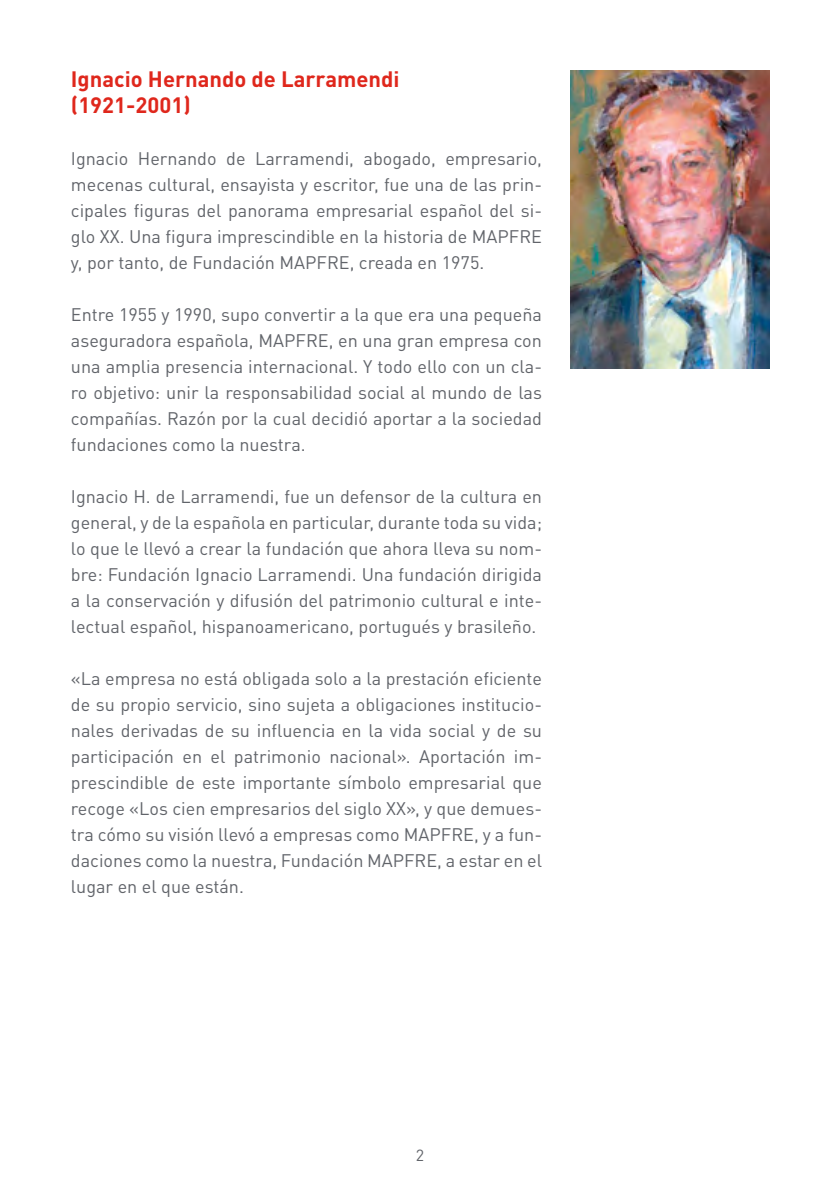
<style>
.page{position:relative;width:840px;height:1191px;background:#fff}
.page>*{position:absolute;margin:0;border:0;box-sizing:border-box;transform-origin:0 0}
.ladillo_1{font:700 22px/26px "DIN Pro";color:#df271c}
.texto{font:18px/26px "DIN Pro";color:#61646a;text-align:justify}
.t1{font:16px "DIN Pro";color:#61646a}
</style>
<div class="page">
<img style="left:570px;top:71px;width:198px;height:298px">
<p class="ladillo_1" style="left:71px;top:63px;width:330px">Ignacio Hernando de Larramendi (1921-2001)</p>
<p class="texto" style="left:71px;top:143px;width:472px">Ignacio Hernando de Larramendi, abogado, empresario, mecenas cultural, ensayista y escritor, fue una de las prin&shy;cipales figuras del panorama empresarial español del si&shy;glo XX. Una figura imprescindible en la historia de MAPFRE y, por tanto, de Fundación MAPFRE, creada en 1975.</p>
<p class="texto" style="left:71px;top:299px;width:472px">Entre 1955 y 1990, supo convertir a la que era una pequeña aseguradora española, MAPFRE, en una gran empresa con una amplia presencia internacional. Y todo ello con un cla&shy;ro objetivo: unir la responsabilidad social al mundo de las compañías. Razón por la cual decidió aportar a la sociedad fundaciones como la nuestra.</p>
<p class="texto" style="left:71px;top:481px;width:472px">Ignacio H. de Larramendi, fue un defensor de la cultura en general, y de la española en particular, durante toda su vida; lo que le llevó a crear la fundación que ahora lleva su nom&shy;bre: Fundación Ignacio Larramendi. Una fundación dirigida a la conservación y difusión del patrimonio cultural e inte&shy;lectual español, hispanoamericano, portugués y brasileño.</p>
<p class="texto" style="left:71px;top:663px;width:472px">«La empresa no está obligada solo a la prestación eficiente de su propio servicio, sino sujeta a obligaciones institucio&shy;nales derivadas de su influencia en la vida social y de su participación en el patrimonio nacional». Aportación im&shy;prescindible de este importante símbolo empresarial que recoge «Los cien empresarios del siglo XX», y que demues&shy;tra cómo su visión llevó a empresas como MAPFRE, y a fun&shy;daciones como la nuestra, Fundación MAPFRE, a estar en el lugar en el que están.</p>
<p class="t1" style="left:415px;top:1142px;width:10px">2</p>
</div>
